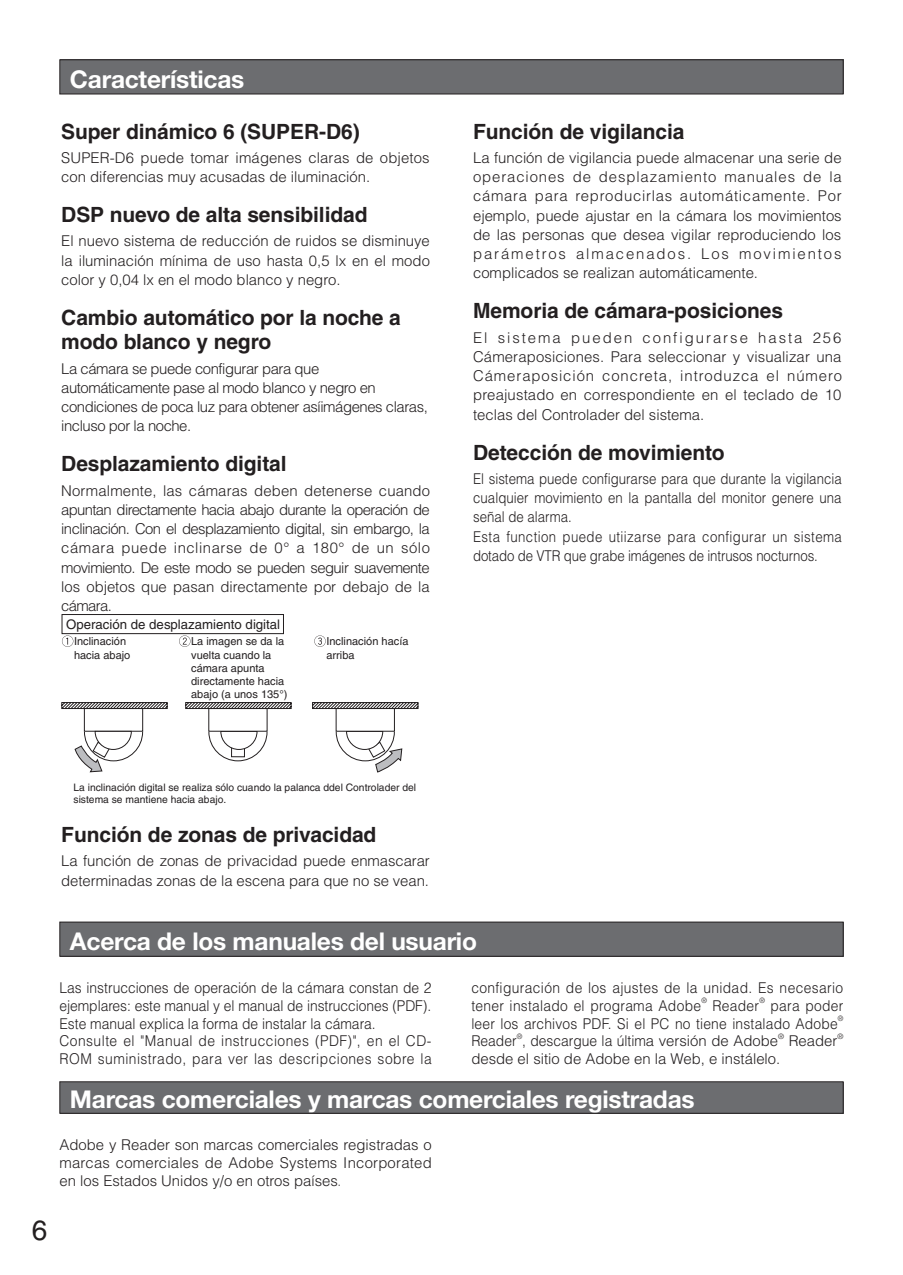
<style>
.page{position:relative;width:903px;height:1275px;background:#fff}
.page>*{position:absolute;margin:0;border:0;box-sizing:border-box;transform-origin:0 0}
.t1{font:28px "Helvetica";color:#231f20}
.t2{font:700 24.5px "Helvetica Neue LT Std";letter-spacing:-.01em;color:#fff}
.t3{font:700 21px/24.5px "Helvetica";letter-spacing:-.005em;color:#231f20}
.t4{font:300 14.88px/19.2px "Helvetica";color:#231f20;text-align:justify}
.t5{font:300 14.88px/17.8px "Helvetica";color:#231f20;scale:.93 1}
.t6{font:300 14.88px/19.2px "Helvetica";color:#231f20;scale:.89 1}
.t7{font:300 14.88px/19.2px "Helvetica";letter-spacing:-.03em;color:#231f20}
.t8{font:300 14.88px/17.8px "Helvetica";letter-spacing:.025em;color:#231f20;scale:.93 1}
.t9{font:13.3px "Helvetica";color:#231f20}
.t10{font:11.03px/13.3px "Helvetica";color:#231f20}
.t11{font:10.33px/12.4px "Helvetica";color:#231f20}
.t12{font:300 7.35px "Helvetica";color:#231f20;scale:.93 1}
.t13{font:300 7.35px "Helvetica";color:#231f20}
</style>
<div class="page">
<div style="left:60px;top:60px;width:783px;height:34px;background:#6c6d70"></div>
<div style="left:60px;top:60px;width:783px;height:34px;border:1px solid #231f20"></div>
<svg style="left:61px;top:702px;width:358px;height:71px"></svg>
<div style="left:62px;top:614px;width:222px;height:20px;border:1px solid #231f20"></div>
<svg style="left:62px;top:635px;width:11px;height:12px"></svg>
<svg style="left:179px;top:635px;width:11px;height:12px"></svg>
<svg style="left:314px;top:635px;width:12px;height:12px"></svg>
<div style="left:60px;top:922px;width:783px;height:34px;background:#6c6d70"></div>
<div style="left:60px;top:922px;width:783px;height:34px;border:1px solid #231f20"></div>
<div style="left:60px;top:1082px;width:783px;height:31px;background:#6c6d70"></div>
<div style="left:60px;top:1081px;width:783px;height:32px;border:1px solid #231f20"></div>
<h2 class="t2" style="left:70px;top:64px;width:176px">Características</h2>
<h3 class="t3" style="left:61px;top:119px;width:300px">Super dinámico 6 (SUPER-D6)</h3>
<p class="t4" style="left:61px;top:148px;width:370px">SUPER-D6 puede tomar imágenes claras de objetos con diferencias muy acusadas de iluminación.</p>
<h3 class="t3" style="left:61px;top:202px;width:308px">DSP nuevo de alta sensibilidad</h3>
<p class="t4" style="left:61px;top:231px;width:370px">El nuevo sistema de reducción de ruidos se disminuye la iluminación mínima de uso hasta 0,5 lx en el modo color y 0,04 lx en el modo blanco y negro.</p>
<h3 class="t3" style="left:61px;top:305px;width:341px">Cambio automático por la noche a modo blanco y negro</h3>
<p class="t7" style="left:61px;top:359px;width:368px">La cámara se puede configurar para que automáticamente pase al modo blanco y negro en condiciones de poca luz para obtener asíimágenes claras, incluso por la noche.</p>
<h3 class="t3" style="left:61px;top:451px;width:227px">Desplazamiento digital</h3>
<p class="t4" style="left:61px;top:480px;width:370px">Normalmente, las cámaras deben detenerse cuando apuntan directamente hacia abajo durante la operación de inclinación. Con el desplazamiento digital, sin embargo, la cámara puede inclinarse de 0° a 180° de un sólo movimiento. De este modo se pueden seguir suavemente los objetos que pasan directamente por debajo de la cámara.</p>
<p class="t9" style="left:66px;top:617px;width:215px">Operación de desplazamiento digital</p>
<p class="t10" style="left:74px;top:635px;width:58px">Inclinación hacia abajo</p>
<p class="t10" style="left:191px;top:635px;width:98px">La imagen se da la vuelta cuando la cámara apunta directamente hacia abajo (a unos 135°)</p>
<p class="t10" style="left:326px;top:635px;width:84px">Inclinación hacía arriba</p>
<h3 class="t3" style="left:473px;top:119px;width:213px">Función de vigilancia</h3>
<p class="t4" style="left:473px;top:148px;width:370px">La función de vigilancia puede almacenar una serie de operaciones de desplazamiento manuales de la cámara para reproducirlas automáticamente. Por ejemplo, puede ajustar en la cámara los movimientos de las personas que desea vigilar reproduciendo los parámetros almacenados. Los movimientos complicados se realizan automáticamente.</p>
<h3 class="t3" style="left:473px;top:298px;width:311px">Memoria de cámara-posiciones</h3>
<p class="t4" style="left:473px;top:328px;width:370px">El sistema pueden configurarse hasta 256<br>Cámeraposiciones. Para seleccionar y visualizar una Cámeraposición concreta, introduzca el número preajustado en correspondiente en el teclado de 10 teclas del Controlader del sistema.</p>
<h3 class="t3" style="left:473px;top:440px;width:253px">Detección de movimiento</h3>
<p class="t6" style="left:473px;top:469px;width:416px">El sistema puede configurarse para que durante la vigilancia cualquier movimiento en la pantalla del monitor genere una señal de alarma.<br>Esta function puede utiizarse para configurar un sistema dotado de VTR que grabe imágenes de intrusos nocturnos.</p>
<p class="t11" style="left:74px;top:781px;width:344px">La inclinación digital se realiza sólo cuando la palanca ddel Controlader del sistema se mantiene hacia abajo.</p>
<h3 class="t3" style="left:61px;top:822px;width:317px">Función de zonas de privacidad</h3>
<p class="t4" style="left:61px;top:851px;width:370px">La función de zonas de privacidad puede enmascarar determinadas zonas de la escena para que no se vean.</p>
<h1 class="t1" style="left:32px;top:1214px;width:17px">6</h1>
<h2 class="t2" style="left:70px;top:926px;width:408px">Acerca de los manuales del usuario</h2>
<p class="t5" style="left:60px;top:978px;width:402px">Las instrucciones de operación de la cámara constan de 2 ejemplares: este manual y el manual de instrucciones (PDF).<br>Este manual explica la forma de instalar la cámara.<br>Consulte el "Manual de instrucciones (PDF)", en el CD-ROM suministrado, para ver las descripciones sobre la</p>
<p class="t8" style="left:471px;top:978px;width:401px">configuración de los ajustes de la unidad. Es necesario tener instalado el programa Adobe</p>
<p class="t12" style="left:701px;top:996px;width:7px">®</p>
<p class="t5" style="left:712px;top:996px;width:52px">Reader</p>
<p class="t12" style="left:759px;top:996px;width:7px">®</p>
<p class="t5" style="left:471px;top:996px;width:402px;text-indent:299px">para poder leer los archivos PDF. Si el PC no tiene instalado Adobe</p>
<p class="t12" style="left:838px;top:1014px;width:7px">®</p>
<p class="t12" style="left:517px;top:1032px;width:7px">®</p>
<p class="t13" style="left:778px;top:1032px;width:7px">®</p>
<p class="t4" style="left:789px;top:1031px;width:50px">Reader</p>
<p class="t13" style="left:837px;top:1032px;width:7px">®</p>
<p class="t4" style="left:471px;top:1049px;width:310px">desde el sitio de Adobe en la Web, e instálelo.</p>
<h2 class="t2" style="left:70px;top:1084px;width:626px">Marcas comerciales y marcas comerciales registradas</h2>
<p class="t4" style="left:60px;top:1135px;width:374px;line-height:17.8px">Adobe y Reader son marcas comerciales registradas o marcas comerciales de Adobe Systems Incorporated en los Estados Unidos y/o en otros países.</p>
<p class="t5" style="left:471px;top:1032px;width:331px">Reader , descargue la última versión de Adobe</p>
</div>
